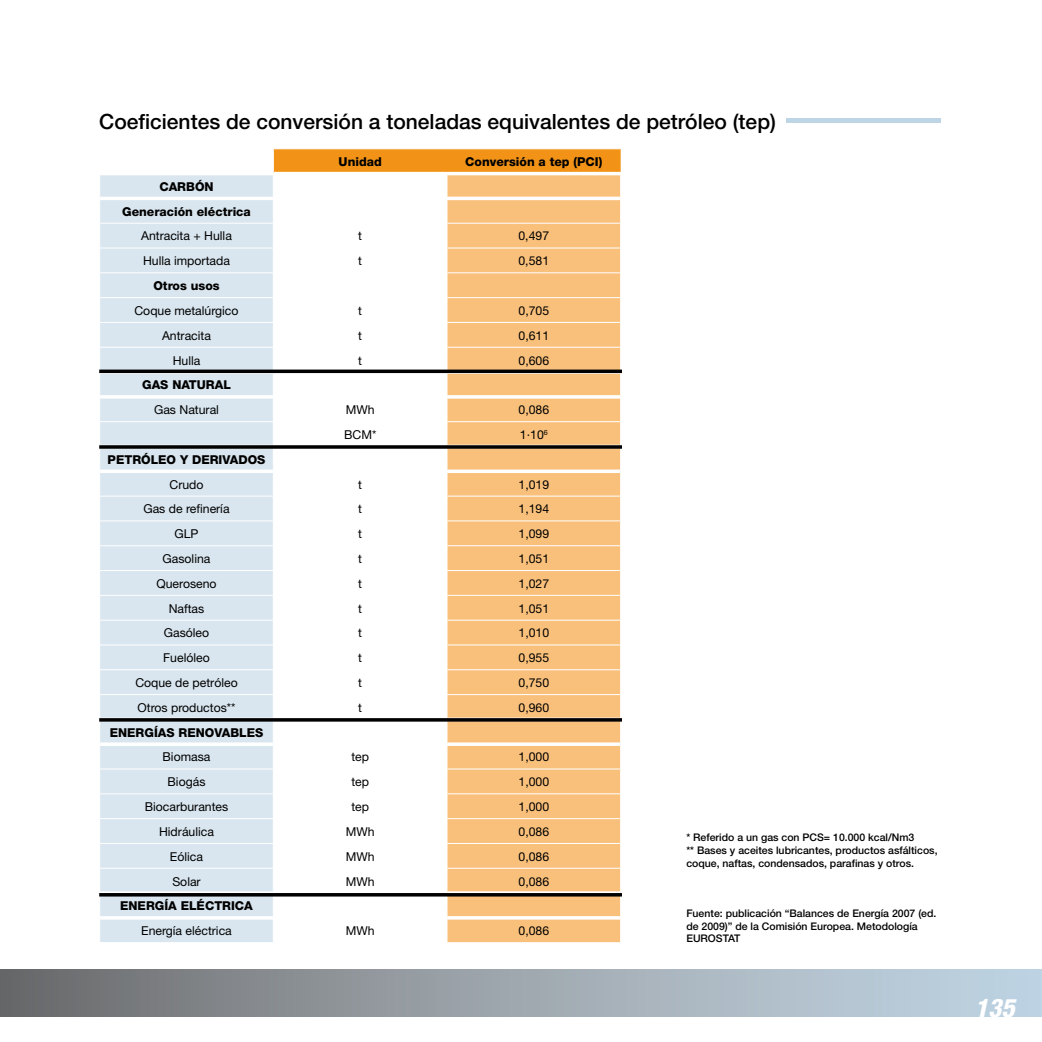
<style>
.page{position:relative;width:1042px;height:1042px;background:#fff}
.page>*{position:absolute;margin:0;border:0;box-sizing:border-box;transform-origin:0 0}
.t1{font:italic 800 condensed 25.55px "Helvetica Neue";color:#fff}
.t2{font:500 21px "Helvetica Neue";color:#000}
.t3{font:12.25px "Helvetica Neue";color:#000}
.t4{font:800 12.25px/24.8px "Helvetica Neue";color:#000;text-align:center}
.t5{font:500 10.5px/12.6px "Helvetica Neue";color:#000}
</style>
<div class="page">
<div style="left:0;top:969px;width:1042px;height:48px;background:linear-gradient(to right,#6f6e6e,#c7dbe9)"></div>
<div style="left:100px;top:175px;width:173px;height:767px;background:#d9e6ef"></div>
<hr style="left:99px;top:223px;width:174px;height:1px;background:#fff">
<hr style="left:99px;top:248px;width:174px;height:1px;background:#fff">
<hr style="left:99px;top:272px;width:174px;height:1px;background:#fff">
<hr style="left:99px;top:297px;width:174px;height:1px;background:#fff">
<hr style="left:99px;top:322px;width:174px;height:1px;background:#fff">
<hr style="left:99px;top:347px;width:174px;height:1px;background:#fff">
<hr style="left:99px;top:421px;width:174px;height:1px;background:#fff">
<hr style="left:99px;top:496px;width:174px;height:1px;background:#fff">
<hr style="left:99px;top:520px;width:174px;height:1px;background:#fff">
<hr style="left:99px;top:545px;width:174px;height:1px;background:#fff">
<hr style="left:99px;top:570px;width:174px;height:1px;background:#fff">
<hr style="left:99px;top:595px;width:174px;height:1px;background:#fff">
<hr style="left:99px;top:620px;width:174px;height:1px;background:#fff">
<hr style="left:99px;top:644px;width:174px;height:1px;background:#fff">
<hr style="left:99px;top:669px;width:174px;height:1px;background:#fff">
<hr style="left:99px;top:694px;width:174px;height:1px;background:#fff">
<hr style="left:99px;top:768px;width:174px;height:1px;background:#fff">
<hr style="left:99px;top:793px;width:174px;height:1px;background:#fff">
<hr style="left:99px;top:818px;width:174px;height:1px;background:#fff">
<hr style="left:99px;top:843px;width:174px;height:1px;background:#fff">
<hr style="left:99px;top:868px;width:174px;height:1px;background:#fff">
<svg style="left:273px;top:149px;width:348px;height:793px"></svg>
<hr style="left:100px;top:370px;width:173px;height:4px;background:#e7e9eb">
<hr style="left:273px;top:370px;width:174px;height:4px;background:#eee">
<hr style="left:447px;top:370px;width:173px;height:4px;background:#ece2d7">
<hr style="left:100px;top:395px;width:173px;height:4px;background:#fff">
<hr style="left:273px;top:395px;width:174px;height:4px;background:#fff">
<svg style="left:447px;top:395px;width:173px;height:4px"></svg>
<svg style="left:100px;top:469px;width:173px;height:4px"></svg>
<hr style="left:273px;top:469px;width:174px;height:4px;background:#fff">
<svg style="left:447px;top:469px;width:173px;height:4px"></svg>
<hr style="left:100px;top:717px;width:173px;height:4px;background:#e6eef4">
<hr style="left:273px;top:717px;width:174px;height:4px;background:#fff">
<hr style="left:447px;top:717px;width:173px;height:4px;background:#fbd6a9">
<svg style="left:100px;top:742px;width:173px;height:4px"></svg>
<hr style="left:273px;top:742px;width:174px;height:4px;background:#fff">
<svg style="left:447px;top:742px;width:173px;height:4px"></svg>
<hr style="left:100px;top:891px;width:173px;height:4px;background:#f7f9fb">
<hr style="left:273px;top:891px;width:174px;height:4px;background:#fff">
<svg style="left:447px;top:891px;width:173px;height:2px"></svg>
<hr style="left:100px;top:916px;width:173px;height:3px;background:#fff">
<hr style="left:273px;top:916px;width:174px;height:3px;background:#fff">
<hr style="left:447px;top:916px;width:173px;height:3px;background:#fff">
<hr style="left:273px;top:172px;width:174px;height:3px;background:#fff">
<hr style="left:447px;top:172px;width:174px;height:3px;background:#fff">
<hr style="left:100px;top:197px;width:173px;height:3px;background:#fff">
<hr style="left:273px;top:197px;width:174px;height:3px;background:#fff">
<hr style="left:447px;top:197px;width:173px;height:3px;background:#fff">
<svg style="left:99px;top:369px;width:523px;height:4px;background:#211f1d"></svg>
<svg style="left:99px;top:445px;width:523px;height:4px;background:#1e1e1d"></svg>
<hr style="left:99px;top:718px;width:523px;height:3px;background:#000">
<hr style="left:99px;top:893px;width:523px;height:3px;background:#000">
<div style="left:786px;top:118px;width:155px;height:5px;background:#bdd5e5"></div>
<h2 class="t2" style="left:99px;top:109px;width:678px">Coeficientes de conversión a toneladas equivalentes de petróleo (tep)</h2>
<p class="t4" style="left:339px;top:149px;width:45px">Unidad</p>
<p class="t4" style="left:465px;top:149px;width:139px">Conversión a tep (PCI)</p>
<p class="t4" style="left:122px;top:174px;width:130px">CARBÓN<br>Generación eléctrica</p>
<p class="t3" style="left:141px;top:229px;width:92px">Antracita + Hulla</p>
<p class="t3" style="left:358px;top:229px;width:5px">t</p>
<p class="t3" style="left:518px;top:229px;width:32px">0,497</p>
<p class="t3" style="left:143px;top:254px;width:88px">Hulla importada</p>
<p class="t3" style="left:358px;top:254px;width:5px">t</p>
<p class="t3" style="left:518px;top:254px;width:32px">0,581</p>
<p class="t4" style="left:153px;top:273px;width:68px">Otros usos</p>
<p class="t3" style="left:134px;top:303px;width:106px">Coque metalúrgico</p>
<p class="t3" style="left:358px;top:303px;width:5px">t</p>
<p class="t3" style="left:518px;top:303px;width:32px">0,705</p>
<p class="t3" style="left:162px;top:328px;width:50px">Antracita</p>
<p class="t3" style="left:358px;top:328px;width:5px">t</p>
<p class="t3" style="left:518px;top:328px;width:32px">0,611</p>
<p class="t3" style="left:173px;top:353px;width:29px">Hulla</p>
<p class="t3" style="left:358px;top:353px;width:5px">t</p>
<p class="t3" style="left:518px;top:353px;width:32px">0,606</p>
<p class="t4" style="left:142px;top:372px;width:90px">GAS NATURAL</p>
<p class="t3" style="left:154px;top:402px;width:66px">Gas Natural</p>
<p class="t3" style="left:346px;top:402px;width:30px">MWh</p>
<p class="t3" style="left:518px;top:402px;width:32px">0,086</p>
<p class="t3" style="left:344px;top:427px;width:34px">BCM*</p>
<p class="t3" style="left:520px;top:427px;width:29px">1·10<sup>6</sup></p>
<p class="t4" style="left:108px;top:447px;width:159px">PETRÓLEO Y DERIVADOS</p>
<p class="t3" style="left:169px;top:477px;width:36px">Crudo</p>
<p class="t3" style="left:358px;top:477px;width:5px">t</p>
<p class="t3" style="left:518px;top:477px;width:32px">1,019</p>
<p class="t3" style="left:143px;top:502px;width:88px">Gas de refinería</p>
<p class="t3" style="left:358px;top:502px;width:5px">t</p>
<p class="t3" style="left:518px;top:502px;width:32px">1,194</p>
<p class="t3" style="left:174px;top:526px;width:26px">GLP</p>
<p class="t3" style="left:358px;top:526px;width:5px">t</p>
<p class="t3" style="left:518px;top:526px;width:32px">1,099</p>
<p class="t3" style="left:163px;top:551px;width:49px">Gasolina</p>
<p class="t3" style="left:358px;top:551px;width:5px">t</p>
<p class="t3" style="left:518px;top:551px;width:32px">1,051</p>
<p class="t3" style="left:156px;top:576px;width:62px">Queroseno</p>
<p class="t3" style="left:358px;top:576px;width:5px">t</p>
<p class="t3" style="left:518px;top:576px;width:32px">1,027</p>
<p class="t3" style="left:169px;top:601px;width:37px">Naftas</p>
<p class="t3" style="left:358px;top:601px;width:5px">t</p>
<p class="t3" style="left:518px;top:601px;width:32px">1,051</p>
<p class="t3" style="left:164px;top:626px;width:47px">Gasóleo</p>
<p class="t3" style="left:358px;top:626px;width:5px">t</p>
<p class="t3" style="left:518px;top:626px;width:32px">1,010</p>
<p class="t3" style="left:163px;top:650px;width:48px">Fuelóleo</p>
<p class="t3" style="left:358px;top:650px;width:5px">t</p>
<p class="t3" style="left:518px;top:650px;width:32px">0,955</p>
<p class="t3" style="left:135px;top:675px;width:104px">Coque de petróleo</p>
<p class="t3" style="left:358px;top:675px;width:5px">t</p>
<p class="t3" style="left:518px;top:675px;width:32px">0,750</p>
<p class="t3" style="left:137px;top:700px;width:100px">Otros productos**</p>
<p class="t3" style="left:358px;top:700px;width:5px">t</p>
<p class="t3" style="left:518px;top:700px;width:32px">0,960</p>
<p class="t4" style="left:110px;top:720px;width:155px">ENERGÍAS RENOVABLES</p>
<p class="t3" style="left:163px;top:750px;width:49px">Biomasa</p>
<p class="t3" style="left:351px;top:750px;width:19px">tep</p>
<p class="t3" style="left:518px;top:750px;width:32px">1,000</p>
<p class="t3" style="left:168px;top:774px;width:39px">Biogás</p>
<p class="t3" style="left:351px;top:774px;width:19px">tep</p>
<p class="t3" style="left:518px;top:774px;width:32px">1,000</p>
<p class="t3" style="left:145px;top:799px;width:85px">Biocarburantes</p>
<p class="t3" style="left:351px;top:799px;width:19px">tep</p>
<p class="t3" style="left:518px;top:799px;width:32px">1,000</p>
<p class="t3" style="left:159px;top:824px;width:56px">Hidráulica</p>
<p class="t3" style="left:346px;top:824px;width:30px">MWh</p>
<p class="t3" style="left:518px;top:824px;width:32px">0,086</p>
<p class="t3" style="left:170px;top:849px;width:35px">Eólica</p>
<p class="t3" style="left:346px;top:849px;width:30px">MWh</p>
<p class="t3" style="left:518px;top:849px;width:32px">0,086</p>
<p class="t3" style="left:172px;top:874px;width:30px">Solar</p>
<p class="t3" style="left:346px;top:874px;width:30px">MWh</p>
<p class="t3" style="left:518px;top:874px;width:32px">0,086</p>
<p class="t4" style="left:120px;top:893px;width:134px">ENERGÍA ELÉCTRICA</p>
<p class="t3" style="left:141px;top:923px;width:92px">Energía eléctrica</p>
<p class="t3" style="left:346px;top:923px;width:30px">MWh</p>
<p class="t3" style="left:518px;top:923px;width:32px">0,086</p>
<p class="t5" style="left:686px;top:831px;width:253px">* Referido a un gas con PCS= 10.000 kcal/Nm3<br>** Bases y aceites lubricantes, productos asfálticos, coque, naftas, condensados, parafinas y otros.</p>
<p class="t5" style="left:686px;top:907px;width:251px">Fuente: publicación “Balances de Energía 2007 (ed. de 2009)” de la Comisión Europea. Metodología<br>EUROSTAT</p>
<h1 class="t1" style="left:975px;top:992px;width:41px">135</h1>
</div>
